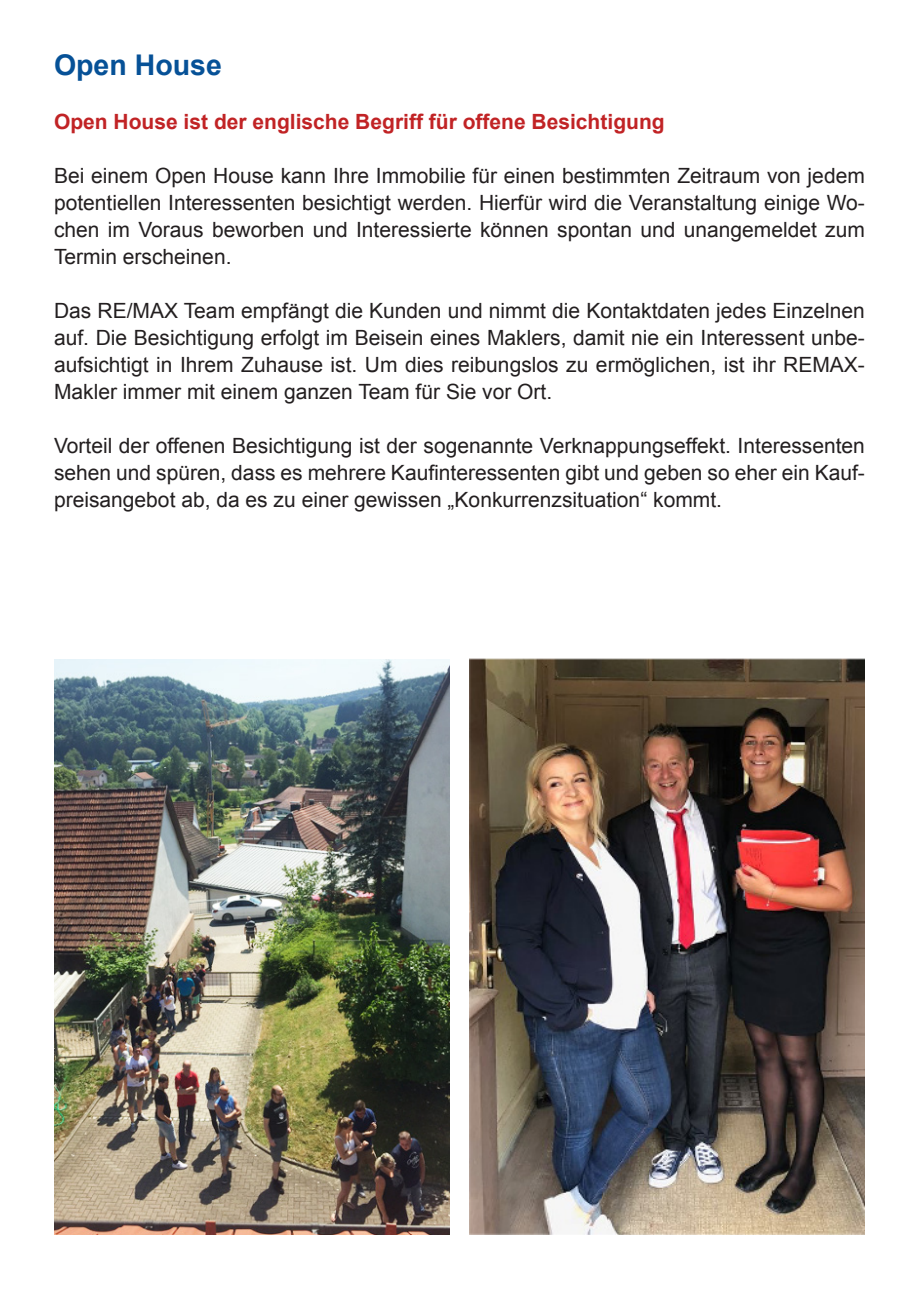
<style>
.page{position:relative;width:919px;height:1289px;background:#fff}
.page>*{position:absolute;margin:0;border:0;box-sizing:border-box;transform-origin:0 0}
.t1{font:700 28.5px "Arial";color:#065197}
.t2{font:21px/27px "Arial";color:#231f20;text-align:justify}
.t3{font:700 21px "Arial";color:#c12325}
</style>
<div class="page">
<img style="left:54px;top:659px;width:395px;height:575px">
<img style="left:469px;top:658px;width:395px;height:576px">
<p class="t1" style="left:54px;top:46px;width:169px">Open House</p>
<p class="t3" style="left:54px;top:108px;width:612px">Open House ist der englische Begriff für offene Besichtigung</p>
<p class="t2" style="left:54px;top:162px;width:812px">Bei einem Open House kann Ihre Immobilie für einen bestimmten Zeitraum von jedem potentiellen Interessenten besichtigt werden. Hierfür wird die Veranstaltung einige Wo&shy;chen im Voraus beworben und Interessierte können spontan und unangemeldet zum Termin erscheinen.</p>
<p class="t2" style="left:54px;top:297px;width:812px">Das RE/MAX Team empfängt die Kunden und nimmt die Kontaktdaten jedes Einzelnen auf. Die Besichtigung erfolgt im Beisein eines Maklers, damit nie ein Interessent unbe&shy;aufsichtigt in Ihrem Zuhause ist. Um dies reibungslos zu ermöglichen, ist ihr REMAX-Makler immer mit einem ganzen Team für Sie vor Ort.</p>
<p class="t2" style="left:54px;top:432px;width:812px">Vorteil der offenen Besichtigung ist der sogenannte Verknappungseffekt. Interessenten sehen und spüren, dass es mehrere Kaufinteressenten gibt und geben so eher ein Kauf&shy;preisangebot ab, da es zu einer gewissen „Konkurrenzsituation“ kommt.</p>
</div>
